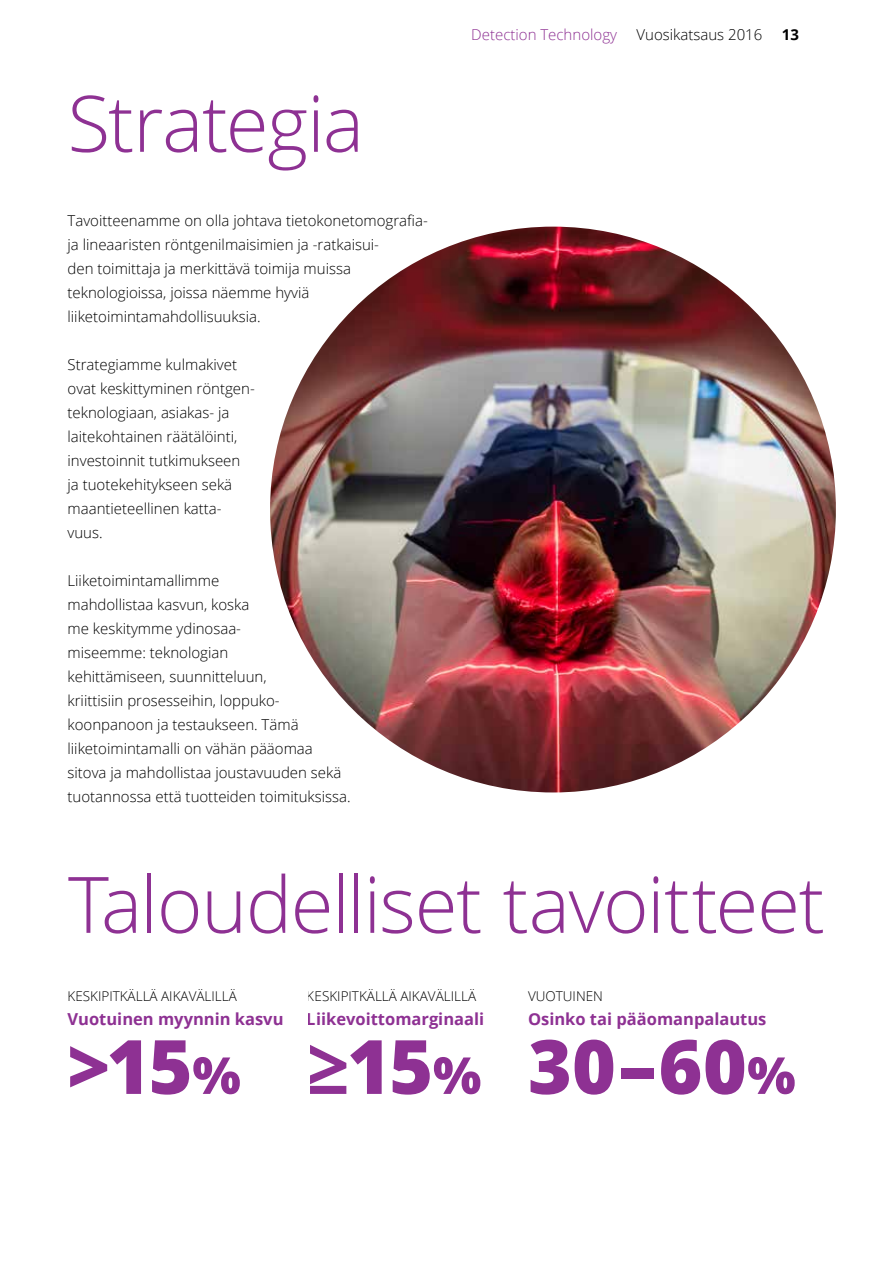
<style>
.page{position:relative;width:893px;height:1263px;background:#fff}
.page>*{position:absolute;margin:0;border:0;box-sizing:border-box;transform-origin:0 0}
.t1{font:300 78px "Open Sans";letter-spacing:-.02em;color:#8e3193}
.t2{font:800 75px "Open Sans";letter-spacing:-.015em;color:#8e3193}
.t3{font:700 16.5px "Open Sans";color:#8e3193}
.t4{font:300 15px/24px "Open Sans";color:#000}
.t5{font:300 15px "Open Sans";color:#8e3193}
.t6{font:700 15px "Open Sans";color:#000}
.t7{font:300 13.5px "Open Sans";color:#000}
.s1{font-size:51px}
.s2{font-weight:700}
</style>
<div class="page">
<img style="left:270px;top:227px;width:566px;height:565px;border-radius:283px">
<h1 class="t1" style="left:68px;top:70px;width:298px">Strategia</h1>
<p class="t4" style="left:68px;top:208px;width:362px">Tavoitteenamme on olla johtava tietokonetomografia&shy;ja lineaaristen röntgenilmaisimien ja -ratkaisui-<br>den toimittaja ja merkittävä toimija muissa teknologioissa, joissa näemme hyviä liiketoimintamahdollisuuksia.</p>
<p class="t4" style="left:68px;top:352px;width:189px">Strategiamme kulmakivet ovat keskittyminen röntgen&shy;teknologiaan, asiakas- ja laitekohtainen räätälöinti, investoinnit tutkimukseen ja tuotekehitykseen sekä maantieteellinen katta&shy;vuus.</p>
<p class="t4" style="left:68px;top:568px;width:285px">Liiketoimintamallimme<br>mahdollistaa kasvun, koska<br>me keskitymme ydinosaa-<br>miseemme: teknologian<br>kehittämiseen, suunnitteluun,<br>kriittisiin prosesseihin, loppuko&shy;koonpanoon ja testaukseen. Tämä liiketoimintamalli on vähän pääomaa sitova ja mahdollistaa joustavuuden sekä tuotannossa että tuotteiden toimituksissa.</p>
<p class="t5" style="left:471px;top:24px;width:147px">Detection Technology</p>
<p class="t4" style="left:636px;top:22px;width:127px">Vuosikatsaus 2016</p>
<p class="t6" style="left:782px;top:24px;width:19px">13</p>
<h1 class="t1" style="left:68px;top:851px;width:758px">Taloudelliset tavoitteet</h1>
<p class="t7" style="left:68px;top:987px;width:171px">KESKIPITKÄLLÄ AIKAVÄLILLÄ</p>
<p class="t3" style="left:68px;top:1007px;width:217px">Vuotuinen myynnin kasvu</p>
<h2 class="t2" style="left:68px;top:1009px;width:175px">&gt;15<span class="s1">%</span></h2>
<p class="t7" style="left:307px;top:987px;width:171px">KESKIPITKÄLLÄ AIKAVÄLILLÄ</p>
<p class="t3" style="left:307px;top:1007px;width:179px">Liikevoittomarginaali</p>
<h2 class="t2" style="left:307px;top:1009px;width:176px"><span class="s2">≥</span>15<span class="s1">%</span></h2>
<p class="t7" style="left:528px;top:987px;width:76px">VUOTUINEN</p>
<p class="t3" style="left:528px;top:1007px;width:240px">Osinko tai pääomanpalautus</p>
<h2 class="t2" style="left:528px;top:1009px;width:269px">30–60<span class="s1">%</span></h2>
</div>
